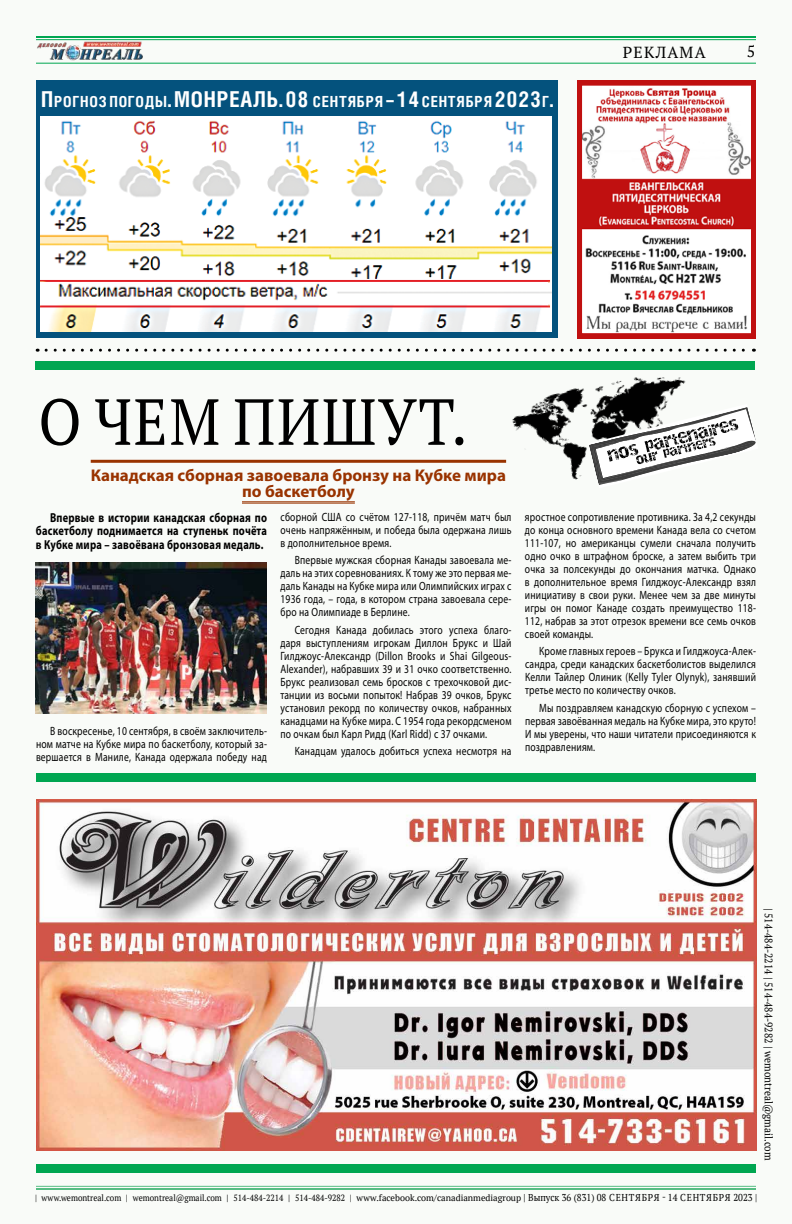
<style>
.page{position:relative;width:792px;height:1224px;background:#fff}
.page>*{position:absolute;margin:0;border:0;box-sizing:border-box;transform-origin:0 0}
.t1{font:65px "PT Serif";letter-spacing:.03em;color:#000;scale:.9 1}
.t2{font:700 17px/16px "Myriad Pro";color:#930;text-align:center}
.t3{font:16px "PT Serif";letter-spacing:.08em;color:#000}
.t4{font:700 15.4px "Helios Cond";letter-spacing:.055em;color:#fff}
.t5{font:700 13px/13.5px "Myriad Pro";letter-spacing:.02em;color:#000;text-align:justify;scale:.8 1}
.t6{font:12px/13px "Myriad Pro";letter-spacing:.02em;color:#000;text-align:justify;scale:.8 1}
.t7{font:11px "PT Serif";color:#000}
.t8{font:9px "PT Serif";color:#000;scale:.9 1}
.s1{font-size:22px}
.s2{font-size:10px}
</style>
<div class="page">
<div style="left:2px;top:0;width:790px;height:1224px;background:#f9fbf8"></div>
<img style="left:37px;top:41px;width:106px;height:20px">
<hr style="left:36px;top:63px;width:720px;height:1px;background:#00a651">
<hr style="left:36px;top:1186px;width:720px;height:1px;background:#57bd84">
<hr style="left:36px;top:1188px;width:720px;height:2px;background:#57bd84">
<hr style="left:36px;top:36px;width:720px;height:2px;background:#00a651">
<hr style="left:36px;top:39px;width:720px;height:1px;background:#00a651">
<div style="left:36px;top:81px;width:521px;height:257px;background:#04527d"></div>
<svg style="left:46px;top:349px;width:708px;height:3px"></svg>
<img style="left:583px;top:88px;width:167px;height:244px">
<div style="left:577px;top:81px;width:179px;height:257px;border:5px solid #c01010"></div>
<div style="left:35px;top:362px;width:720px;height:8px;background:#00a651"></div>
<div style="left:36px;top:773px;width:720px;height:9px;background:#00a651"></div>
<div style="left:36px;top:1164px;width:720px;height:9px;background:#00a651"></div>
<img style="left:507px;top:361px;width:199px;height:119px">
<svg style="left:588px;top:404px;width:168px;height:81px"></svg>
<hr style="left:91px;top:460px;width:415px;height:3px;background:#930">
<hr style="left:242px;top:501px;width:113px;height:1px;background:#930">
<hr style="left:242px;top:503px;width:113px;height:1px;background:#930">
<img style="left:41px;top:116px;width:510px;height:216px">
<img style="left:37px;top:799px;width:720px;height:352px">
<img style="left:35px;top:563px;width:231px;height:151px">
<p class="t4" style="left:41px;top:92px;width:514px"><span class="s1">П</span>рогноз погоды<span class="s1">.</span> <span class="s1">МОНРЕАЛЬ</span><span class="s1">. 08</span> сентября <span class="s1">– 14</span> сентября <span class="s1">2023</span>г<span class="s1">.</span></p>
<h3 class="t3" style="left:623px;top:42px;width:85px">РЕКЛАМА</h3>
<h3 class="t3" style="left:747px;top:41px;width:10px">5</h3>
<h1 class="t1" style="left:38px;top:380px;width:478px">О ЧЕМ ПИШУТ.</h1>
<h2 class="t2" style="left:91px;top:467px;width:417px">Канадская сборная завоевала бронзу на Кубке мира по баскетболу</h2>
<p class="t5" style="left:36px;top:510px;width:290px;text-indent:14px">Впервые в истории канадская сборная по баскетболу поднимается на ступеньк почёта в Кубке мира – завоёвана бронзовая медаль.</p>
<p class="t6" style="left:281px;top:511px;width:290px">сборной США со счётом 127-118, причём матч был очень напряжённым, и победа была одержана лишь в дополнительное время.</p>
<p class="t6" style="left:280px;top:554px;width:290px;text-indent:14px">Впервые мужская сборная Канады завоевала ме&shy;даль на этих соревнованиях. К тому же это первая ме&shy;даль Канады на Кубке мира или Олимпийских играх с 1936 года, – года, в котором страна завоевала сере&shy;бро на Олимпиаде в Берлине.</p>
<p class="t6" style="left:280px;top:623px;width:290px;text-indent:14px">Сегодня Канада добилась этого успеха благо&shy;даря выступлениям игрокам Диллон Брукс и Шай Гилджоус-Александр (Dillon Brooks и Shai Gilgeous-Alexander), набравших 39 и 31 очко соответственно.<br>Брукс реализовал семь бросков с трехочковой дис&shy;танции из восьми попыток! Набрав 39 очков, Брукс установил рекорд по количеству очков, набранных канадцами на Кубке мира. С 1954 года рекордсменом по очкам был Карл Ридд (Karl Ridd) c 37 очками.</p>
<p class="t6" style="left:295px;top:744px;width:273px">Канадцам удалось добиться успеха несмотря на</p>
<p class="t6" style="left:36px;top:725px;width:290px;text-indent:14px">В воскресенье, 10 сентября, в своём заключитель&shy;ном матче на Кубке мира по баскетболу, который за&shy;вершается в Маниле, Канада одержала победу над</p>
<p class="t6" style="left:525px;top:510px;width:290px">яростное сопротивление противника. За 4,2 секунды до конца основного времени Канада вела со счетом 111-107, но американцы сумели сначала получить одно очко в штрафном броске, а затем выбить три очка за полсекунды до окончания матчка. Однако в дополнительное время Гилджоус-Александр взял инициативу в свои руки. Менее чем за две минуты игры он помог Канаде создать преимущество 118- 112, набрав за этот отрезок времени все семь очков своей команды.</p>
<p class="t6" style="left:525px;top:645px;width:290px;text-indent:14px">Кроме главных героев – Брукса и Гилджоуса-Алек&shy;сандра, среди канадских баскетболистов выделился Келли Тайлер Олиник (Kelly Tyler Olynyk), занявший третье место по количеству очков.</p>
<p class="t6" style="left:525px;top:701px;width:290px;text-indent:14px">Мы поздравляем канадскую сборную с успехом – первая завоёванная медаль на Кубке мира, это круто!<br>И мы уверены, что наши читатели присоединяются к поздравлениям.</p>
<p class="t7" style="left:776px;top:908px;width:254px;rotate:90deg">| 514-484-2214 | 514-484-9282 | wemontreal@gmail.com</p>
<p class="t8" style="left:35px;top:1192px;width:804px">| www.wemontreal.com | wemontreal@gmail.com | 514-484-2214 | 514-484-9282 | www.facebook.com/canadianmediagroup <span class="s2">| Выпуск 36 (831) 08 СЕНТЯБРЯ - 14 СЕНТЯБРЯ 2023 |</span></p>
</div>
